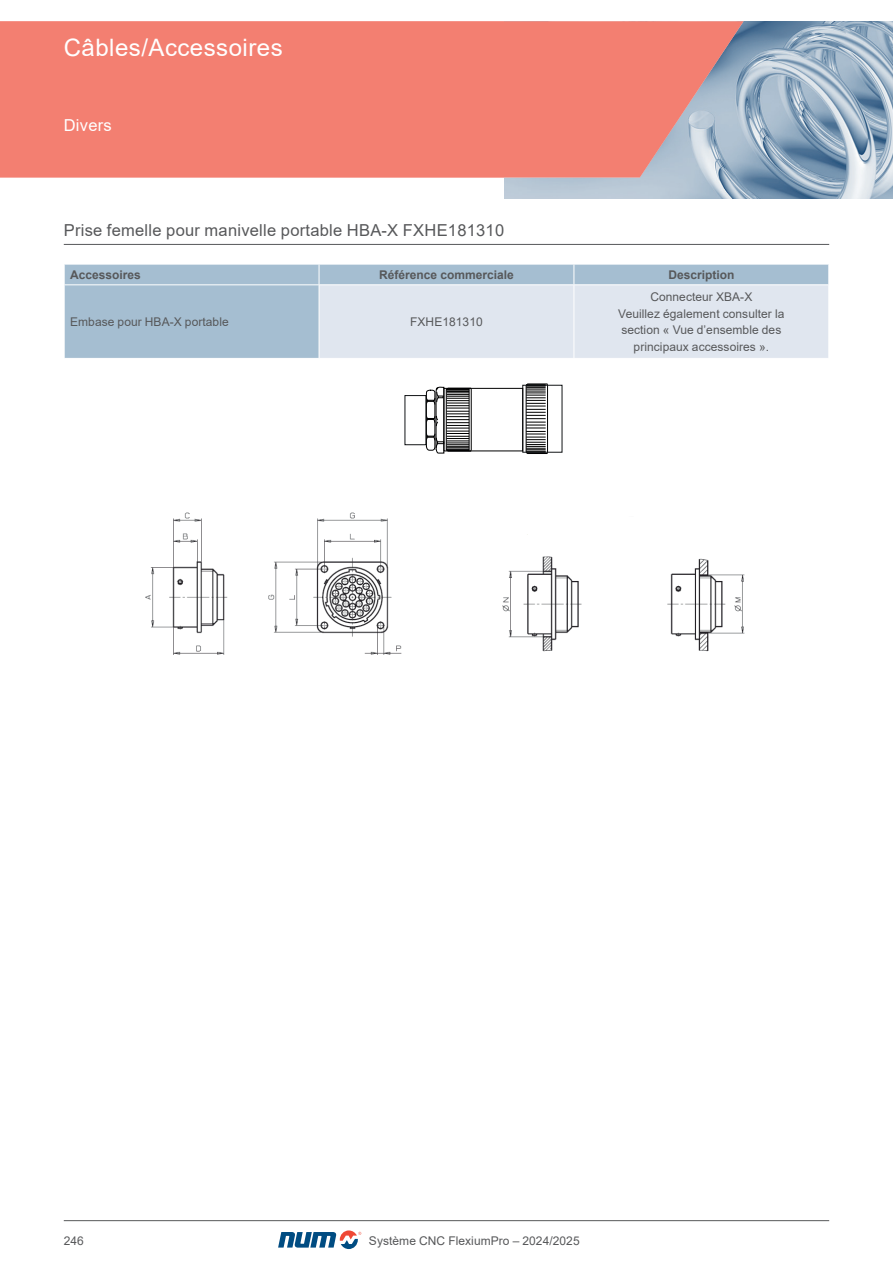
<style>
.page{position:relative;width:893px;height:1263px;background:#fff}
.page>*{position:absolute;margin:0;border:0;box-sizing:border-box;transform-origin:0 0}
.t1{font:24px "Arial";letter-spacing:.02em;color:#fff}
.t2{font:16.5px "Arial";letter-spacing:.015em;color:#57585a}
.t3{font:16.5px "Arial";letter-spacing:.015em;color:#fff}
.t4{font:12px/16.5px "Arial";letter-spacing:.005em;color:#57585a;text-align:center}
.t5{font:700 12px "Arial";color:#57585a}
</style>
<div class="page">
<img style="left:504px;top:21px;width:389px;height:178px">
<hr style="left:64px;top:1220px;width:765px;height:1px;background:#57585a">
<svg style="left:278px;top:1230px;width:83px;height:19px"></svg>
<svg style="left:0;top:21px;width:744px;height:157px;background:#ed8377"></svg>
<hr style="left:64px;top:244px;width:765px;height:1px;background:#57585a">
<img style="left:145px;top:512px;width:600px;height:143px">
<svg style="left:526px;top:384px;width:22px;height:70px"></svg>
<div style="left:522px;top:385px;width:40px;height:68px;border:1px solid #111416"></div>
<svg style="left:425px;top:386px;width:47px;height:68px"></svg>
<div style="left:405px;top:395px;width:21px;height:50px;border:1px solid #111416"></div>
<div style="left:443px;top:388px;width:80px;height:63px;border:1px solid #000001"></div>
<div style="left:65px;top:265px;width:254px;height:93px;background:#a5bed1"></div>
<svg style="left:64px;top:264px;width:1px;height:20px"></svg>
<svg style="left:319px;top:264px;width:510px;height:94px;background:#d4dde8"></svg>
<hr style="left:64px;top:284px;width:255px;height:1px;background:#fff">
<hr style="left:574px;top:285px;width:1px;height:73px;background:#fff">
<hr style="left:828px;top:285px;width:1px;height:73px;background:#fff">
<hr style="left:319px;top:284px;width:255px;height:1px;background:#fff">
<hr style="left:319px;top:285px;width:1px;height:73px;background:#fff">
<hr style="left:574px;top:284px;width:255px;height:1px;background:#fff">
<h1 class="t1" style="left:64px;top:31px;width:220px">Câbles/Accessoires</h1>
<h2 class="t3" style="left:64px;top:114px;width:49px">Divers</h2>
<h2 class="t2" style="left:64px;top:219px;width:442px">Prise femelle pour manivelle portable HBA-X FXHE181310</h2>
<p class="t5" style="left:70px;top:266px;width:72px">Accessoires</p>
<p class="t5" style="left:379px;top:266px;width:136px">Référence commerciale</p>
<p class="t5" style="left:668px;top:266px;width:68px">Description</p>
<p class="t4" style="left:70px;top:313px;width:160px">Embase pour HBA-X portable</p>
<p class="t4" style="left:410px;top:313px;width:74px">FXHE181310</p>
<p class="t4" style="left:618px;top:289px;width:168px">Connecteur XBA-X<br>Veuillez également consulter la section « Vue d’ensemble des principaux accessoires ».</p>
<p class="t4" style="left:64px;top:1232px;width:22px">246</p>
<p class="t4" style="left:369px;top:1232px;width:212px">Système CNC FlexiumPro – 2024/2025</p>
</div>
